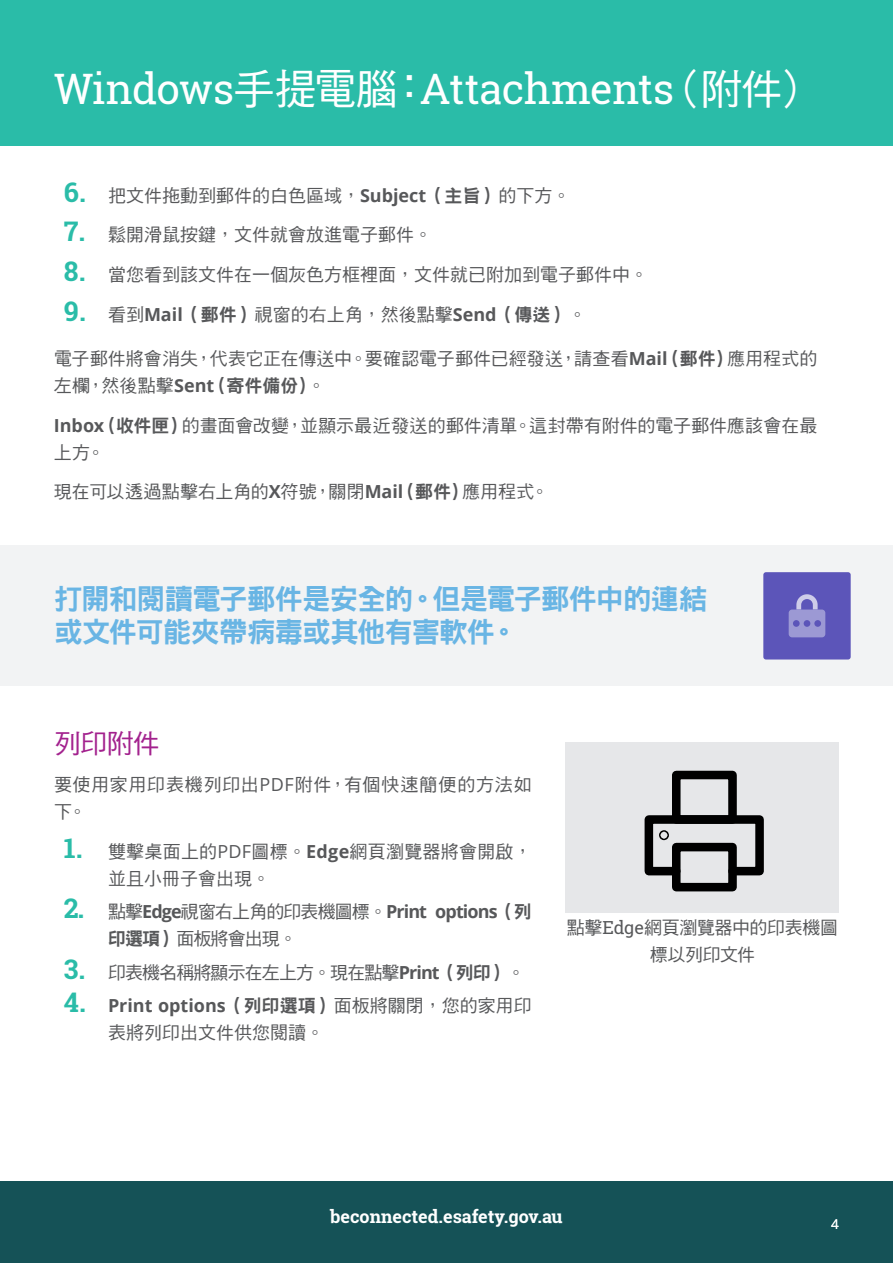
<style>
.page{position:relative;width:893px;height:1263px;background:#fff}
.page>*{position:absolute;margin:0;border:0;box-sizing:border-box;transform-origin:0 0}
.t1{font:42px "Roboto Slab";letter-spacing:-.015em;color:#fff}
.t2{font:28.5px/33px "DF Hei Std W9";letter-spacing:-.03em;color:#69b5e4}
.t3{font:27px "DF Hei Std W5";color:#a3228e}
.t4{font:18px/27px "DF Hei Std W5";color:#57585a}
.t5{font:700 18px "Open Sans";letter-spacing:-.05em;color:#57585a}
.t6{font:700 18px "Open Sans";color:#57585a}
.t7{font:18px/27px "DF Hei Std W5";letter-spacing:.045em;color:#57585a}
.t8{font:18px "DF Hei Std W5";letter-spacing:-.05em;color:#57585a}
.t9{font:700 18px "Roboto Slab";color:#fff}
.t10{font:18px/27px "DF Hei Std W5";letter-spacing:-.02em;color:#57585a;text-align:center}
.t11{font:13.5px "Open Sans";color:#fff}
.s1{font-family:"DF Hei Std W5"}
.s2{font-family:"Roboto Slab";font-weight:700;font-size:27px;color:#2abca8}
.s3{font-family:"Open Sans";font-weight:700}
.s4{font-family:"DF Hei Std W9"}
.s5{font-family:"Open Sans"}
.s6{font-family:"Roboto Slab";font-size:27px;color:#2abca8}
.s7{font-family:"DF Hei Std W5";font-weight:400}
.s8{font-family:"DF Hei Std W9";font-weight:400}
.s9{font-family:"Roboto Slab"}
</style>
<div class="page">
<div style="left:0;top:1181px;width:893px;height:82px;background:#155257"></div>
<div style="left:0;top:0;width:893px;height:145px;background:#2abca8"></div>
<div style="left:0;top:545px;width:893px;height:141px;background:#f2f3f4"></div>
<div style="left:763px;top:572px;width:88px;height:87px;background:#5c55b9;border-radius:3px"></div>
<svg style="left:796px;top:594px;width:22px;height:15px"></svg>
<div style="left:789px;top:609px;width:36px;height:28px;background:#9c99d4;border-radius:3px"></div>
<div style="left:804px;top:620px;width:6px;height:7px;background:#5c55b9;border-radius:50%"></div>
<div style="left:814px;top:620px;width:7px;height:7px;background:#5c55b9;border-radius:50%"></div>
<div style="left:793px;top:620px;width:7px;height:7px;background:#5c55b9;border-radius:50%"></div>
<div style="left:566px;top:742px;width:273px;height:170px;background:#e6e7e9"></div>
<div style="left:672px;top:843px;width:65px;height:48px;border:9px solid #000"></div>
<div style="left:672px;top:771px;width:65px;height:53px;border:9px solid #000"></div>
<svg style="left:644px;top:811px;width:120px;height:69px"></svg>
<h1 class="t1" style="left:54px;top:60px;width:764px">Windows<span class="s1">手提電腦：</span>Attachments<span class="s1">（附件）</span></h1>
<p class="t4" style="left:64px;top:181px;width:508px"><span class="s2">6.</span> 把文件拖動到郵件的白色區域，<span class="s3">Subject</span><span class="s4">（主旨）</span>的下方。</p>
<p class="t4" style="left:64px;top:221px;width:370px"><span class="s2">7.</span> 鬆開滑鼠按鍵，文件就會放進電子郵件。</p>
<p class="t4" style="left:64px;top:261px;width:586px"><span class="s2">8.</span> 當您看到該文件在一個灰色方框裡面，文件就已附加到電子郵件中。</p>
<p class="t4" style="left:64px;top:300px;width:524px"><span class="s2">9.</span> 看到<span class="s3">Mail</span><span class="s4">（郵件）</span>視窗的右上角，然後點擊<span class="s3">Send</span><span class="s4">（傳送）</span>。</p>
<p class="t4" style="left:54px;top:345px;width:765px">電子郵件將會消失，代表它正在傳送中。要確認電子郵件已經發送，請查看<span class="s3">Mail</span><span class="s4">（郵件）</span>應用程式的左欄，然後點擊<span class="s3">Sent</span><span class="s4">（寄件備份）</span>。</p>
<p class="t4" style="left:54px;top:411px;width:765px"><span class="s3">Inbox</span><span class="s4">（收件匣）</span>的畫面會改變，並顯示最近發送的郵件清單。這封帶有附件的電子郵件應該會在最上方。</p>
<p class="t4" style="left:54px;top:478px;width:496px">現在可以透過點擊右上角的<span class="s3">X</span>符號，關閉<span class="s3">Mail</span><span class="s4">（郵件）</span>應用程式。</p>
<h2 class="t2" style="left:54px;top:582px;width:655px">打開和閱讀電子郵件是安全的。但是電子郵件中的連結或文件可能夾帶病毒或其他有害軟件。</h2>
<h3 class="t3" style="left:54px;top:729px;width:107px">列印附件</h3>
<p class="t7" style="left:54px;top:771px;width:479px">要使用家用印表機列印出<span class="s5">PDF</span>附件，有個快速簡便的方法如下。</p>
<p class="t4" style="left:108px;top:837px;width:425px;text-indent:-44px"><span class="s2">1.</span> 雙擊桌面上的<span class="s5">PDF</span>圖標。<span class="s3">Edge</span>網頁瀏覽器將會開啟，並且小冊子會出現。</p>
<p class="t5" style="left:64px;top:899px;width:469px"><span class="s6">2.</span> <span class="s7">點擊</span>Edge<span class="s7">視窗右上角的印表機圖標。</span>Print options<span class="s8">（列</span></p>
<p class="t4" style="left:108px;top:925px;width:190px"><span class="s4">印選項）</span>面板將會出現。</p>
<p class="t8" style="left:64px;top:962px;width:463px"><span class="s2">3.</span> 印表機名稱將顯示在左上方。現在點擊<span class="s3">Print</span><span class="s4">（列印）</span>。</p>
<p class="t6" style="left:64px;top:993px;width:469px"><span class="s6">4.</span> Print options<span class="s8">（列印選項）</span><span class="s7">面板將關閉，您的家用印</span></p>
<p class="t4" style="left:108px;top:1019px;width:217px">表將列印出文件供您閱讀。</p>
<p class="t10" style="left:567px;top:914px;width:273px">點擊<span class="s9">Edge</span>網頁瀏覽器中的印表機圖標以列印文件</p>
<p class="t9" style="left:330px;top:1204px;width:234px">beconnected.esafety.gov.au</p>
<p class="t11" style="left:831px;top:1214px;width:9px">4</p>
</div>
